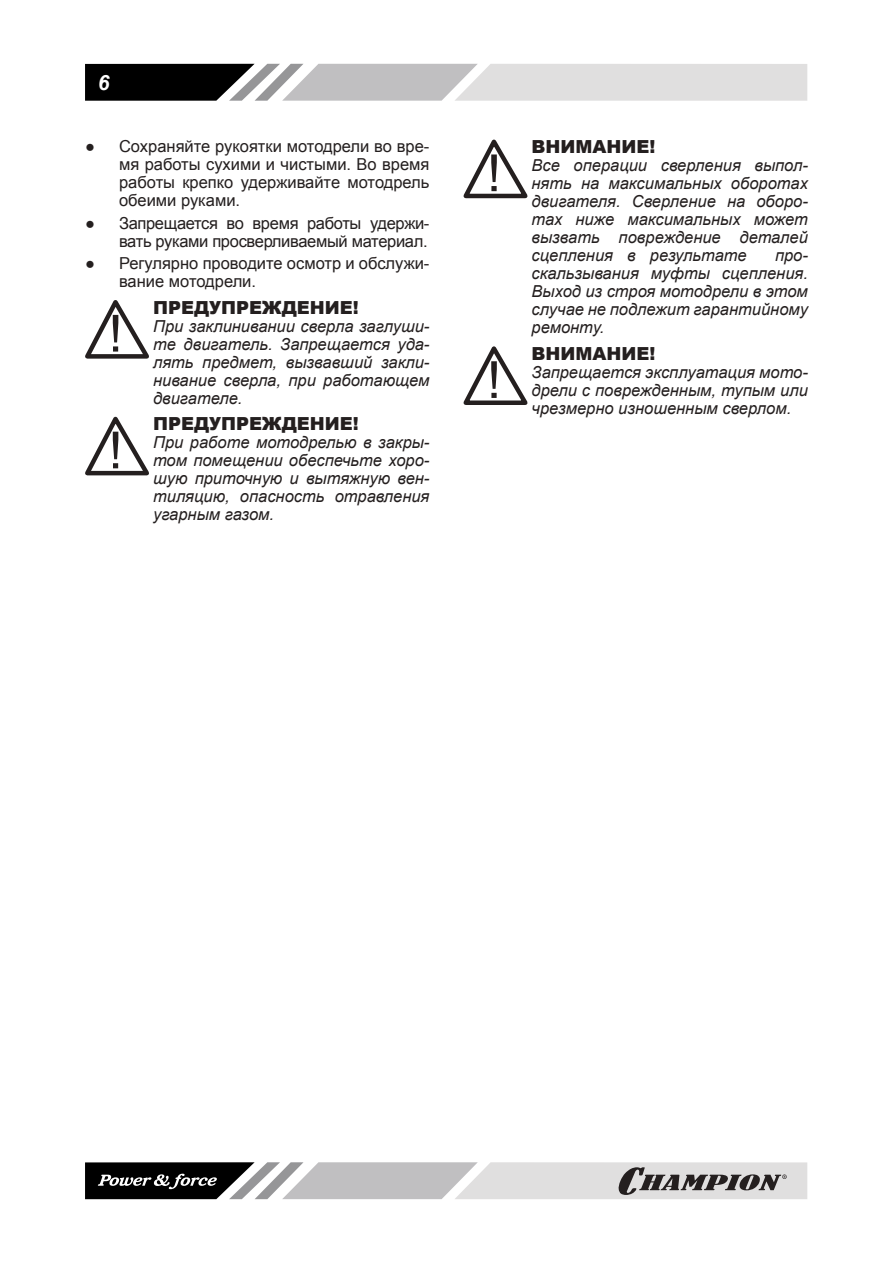
<style>
.page{position:relative;width:893px;height:1263px;background:#fff}
.page>*{position:absolute;margin:0;border:0;box-sizing:border-box;transform-origin:0 0}
.t1{font:italic 700 21px "Arial";color:#fff}
.t2{font:900 18px "Arial";color:#241f1f}
.t3{font:italic 16.5px/18px "Arial";color:#241f1f;text-align:justify}
.t4{font:16.5px/18px "Arial";letter-spacing:-.01em;color:#241f1f;text-align:justify}
</style>
<div class="page">
<svg style="left:85px;top:64px;width:722px;height:37px;background:#aaa9aa"></svg>
<svg style="left:85px;top:1162px;width:722px;height:37px;background:#a4a3a4"></svg>
<svg style="left:85px;top:300px;width:64px;height:59px"></svg>
<svg style="left:85px;top:416px;width:64px;height:60px"></svg>
<svg style="left:463px;top:139px;width:65px;height:60px"></svg>
<svg style="left:463px;top:346px;width:65px;height:59px"></svg>
<p class="t1" style="left:98px;top:70px;width:13px">6</p>
<p class="t4" style="left:119px;top:138px;width:312px;text-indent:-34px">● сохраняйте рукоятки мотодрели во вре&shy;мя работы сухими и чистыми. Во время работы крепко удерживайте мотодрель обеими руками.</p>
<p class="t4" style="left:85px;top:214px;width:346px;text-align:right">● Запрещается во время работы удержи&shy;вать руками просверливаемый материал.</p>
<p class="t4" style="left:119px;top:254px;width:312px;text-indent:-34px">● регулярно проводите осмотр и обслужи&shy;вание мотодрели.</p>
<p class="t2" style="left:153px;top:294px;width:207px">ПРЕДУПРЕЖДЕНИЕ!</p>
<p class="t3" style="left:153px;top:317px;width:278px">При заклинивании сверла заглуши&shy;те двигатель. Запрещается уда&shy;лять предмет, вызвавший закли&shy;нивание сверла, при работающем двигателе.</p>
<p class="t2" style="left:153px;top:411px;width:207px">ПРЕДУПРЕЖДЕНИЕ!</p>
<p class="t3" style="left:153px;top:434px;width:278px">При работе мотодрелью в закры&shy;том помещении обеспечьте хоро&shy;шую приточную и вытяжную вен&shy;тиляцию, опасность отравления угарным газом.</p>
<p class="t2" style="left:531px;top:134px;width:125px">ВНИМАНИЕ!</p>
<p class="t3" style="left:531px;top:157px;width:278px">Все операции сверления выпол&shy;нять на максимальных оборотах двигателя. Сверление на оборо&shy;тах ниже максимальных может вызвать повреждение деталей сцепления в результате</p>
<p class="t3" style="left:531px;top:247px;width:278px;text-indent:243px">про&shy;скальзывания муфты сцепления.<br>Выход из строя мотодрели в этом случае не подлежит гарантийному ремонту.</p>
<p class="t2" style="left:531px;top:340px;width:125px">ВНИМАНИЕ!</p>
<p class="t3" style="left:531px;top:363px;width:278px">Запрещается эксплуатация мото&shy;дрели с поврежденным, тупым или чрезмерно изношенным сверлом.</p>
</div>
